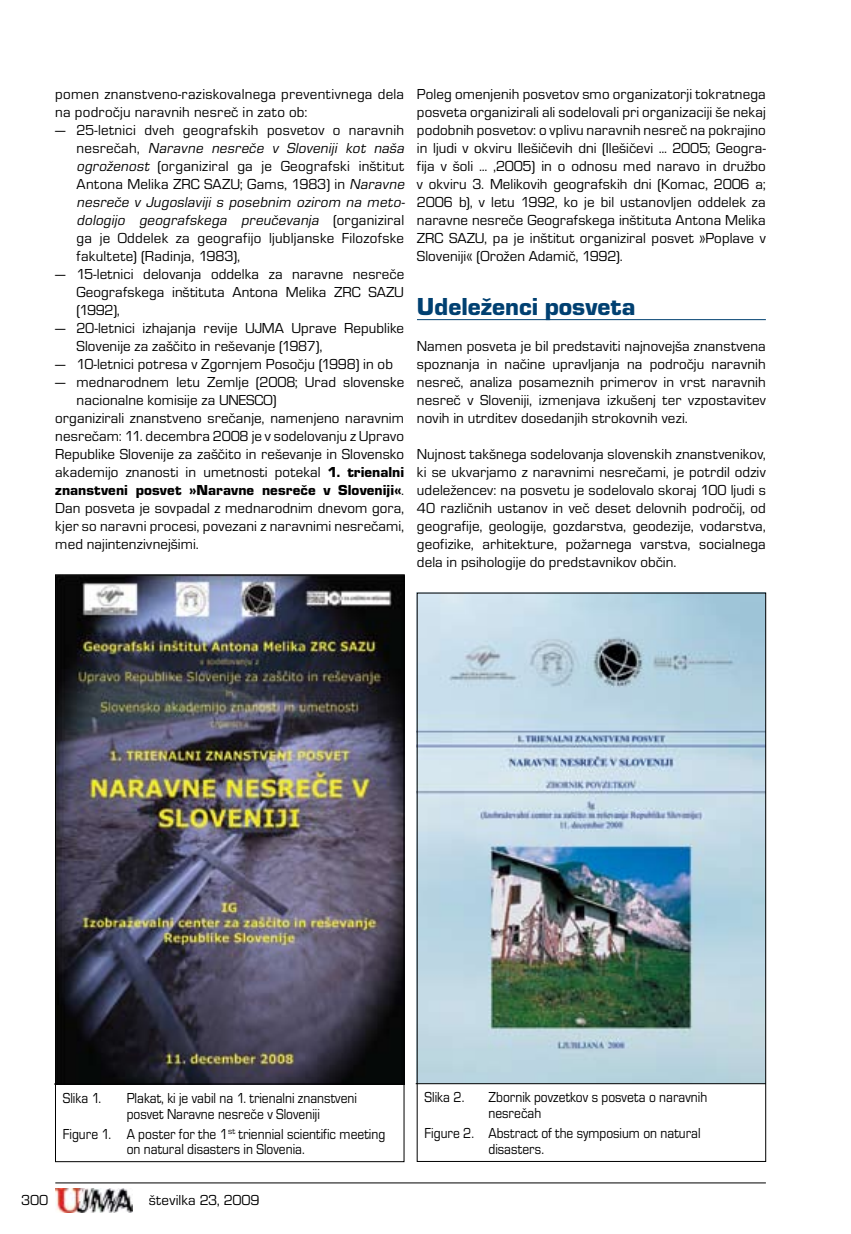
<style>
.page{position:relative;width:851px;height:1234px;background:#fff}
.page>*{position:absolute;margin:0;border:0;box-sizing:border-box;transform-origin:0 0}
.t1{font:25.5px "Eurostile TEE Blac";color:#004071}
.t2{font:15px/18px "Eurostile TEE";letter-spacing:.005em;color:#000;text-align:justify}
.t3{font:15px/15.8px "Eurostile TEE";letter-spacing:.005em;color:#000;scale:.9 1}
.t4{font:15px "Eurostile TEE Blac";letter-spacing:.005em;color:#000}
.s1{font-style:italic}
.s2{font-family:"Eurostile TEE Blac"}
.s3{font-family:"Eurostile TEE"}
</style>
<div class="page">
<hr style="left:55px;top:1182px;width:710px;height:1px;background:#000">
<img style="left:55px;top:1188px;width:77px;height:24px">
<img style="left:57px;top:576px;width:345px;height:507px">
<img style="left:419px;top:594px;width:344px;height:489px">
<hr style="left:417px;top:319px;width:348px;height:1px;background:#004071">
<hr style="left:54px;top:1083px;width:350px;height:1px;background:#000">
<hr style="left:415px;top:1083px;width:350px;height:1px;background:#000">
<p class="t2" style="left:55px;top:85px;width:350px">pomen znanstveno-raziskovalnega preventivnega dela na področju naravnih nesreč in zato ob:</p>
<p class="t2" style="left:77px;top:121px;width:332px;text-align:left;text-indent:-21px">— 25-letnici dveh geografskih posvetov o naravnih n e s r e č a h , <span class="s1">Naravne nesreče v Sloveniji kot naša ogroženost</span> (organiziral ga je Geografski inštitut Antona Melika ZRC SAZU; Gams, 1983) in <span class="s1">Naravne nesreče v Jugoslaviji s posebnim ozirom na meto&shy;dologijo geografskega preučevanja</span> (o r g a n i z i r a l ga je Oddelek za geografijo ljubljanske Filozofske fakultete) (Radinja, 1983),</p>
<p class="t2" style="left:77px;top:265px;width:329px;text-indent:-21px">— 15-letnici delovanja oddelka za naravne nesreče Geografskega inštituta Antona Melika ZRC SAZU (1992),</p>
<p class="t2" style="left:77px;top:319px;width:329px;text-indent:-21px">— 20-letnici izhajanja revije UJMA Uprave Republike<br>Slovenije za zaščito in reševanje (1987),</p>
<p class="t2" style="left:55px;top:355px;width:339px">— 10-letnici potresa v Zgornjem Posočju (1998) in ob</p>
<p class="t2" style="left:55px;top:373px;width:350px">— mednarodnem letu Zemlje (2008; Urad slovenske</p>
<p class="t2" style="left:77px;top:391px;width:201px">nacionalne komisije za UNESCO)</p>
<p class="t2" style="left:55px;top:409px;width:350px">organizirali znanstveno srečanje, namenjeno naravnim</p>
<p class="t2" style="left:55px;top:427px;width:350px">nesrečam: 11. decembra 2008 je v sodelovanju z Upravo</p>
<p class="t2" style="left:55px;top:445px;width:350px">Republike Slovenije za zaščito in reševanje in Slovensko</p>
<p class="t2" style="left:55px;top:463px;width:350px">akademijo znanosti in umetnosti potekal <span class="s2">1. trienalni</span></p>
<p class="t4" style="left:55px;top:482px;width:350px">znanstveni posvet »Naravne nesreče v Sloveniji«<span class="s3">.</span></p>
<p class="t2" style="left:55px;top:499px;width:350px">Dan posveta je sovpadal z mednarodnim dnevom gora, kjer so naravni procesi, povezani z naravnimi nesrečami, med najintenzivnejšimi.</p>
<p class="t2" style="left:417px;top:85px;width:350px">Poleg omenjenih posvetov smo organizatorji tokratnega posveta organizirali ali sodelovali pri organizaciji še nekaj podobnih posvetov: o vplivu naravnih nesreč na pokrajino in ljudi v okviru Ilešičevih dni (Ilešičevi ... 2005; Geogra&shy;fija v šoli ... ,2005) in o odnosu med naravo in družbo v okviru 3. Melikovih geografskih dni (Komac, 2006 a; 2006 b), v letu 1992, ko je bil ustanovljen oddelek za naravne nesreče Geografskega inštituta Antona Melika ZRC SAZU, pa je inštitut organiziral posvet »Poplave v Sloveniji« (Orožen Adamič, 1992).</p>
<h1 class="t1" style="left:417px;top:292px;width:220px">Udeleženci posveta</h1>
<p class="t2" style="left:417px;top:337px;width:350px">Namen posveta je bil predstaviti najnovejša znanstvena spoznanja in načine upravljanja na področju naravnih nesreč, analiza posameznih primerov in vrst naravnih nesreč v Sloveniji, izmenjava izkušenj ter vzpostavitev novih in utrditev dosedanjih strokovnih vezi.</p>
<p class="t2" style="left:417px;top:445px;width:350px">Nujnost takšnega sodelovanja slovenskih znanstvenikov, ki se ukvarjamo z naravnimi nesrečami, je potrdil odziv udeležencev: na posvetu je sodelovalo skoraj 100 ljudi s 40 različnih ustanov in več deset delovnih področij, od geografije, geologije, gozdarstva, geodezije, vodarstva, geofizike, arhitekture, požarnega varstva, socialnega dela in psihologije do predstavnikov občin.</p>
<p class="t3" style="left:63px;top:1089px;width:44px">Slika 1.</p>
<p class="t3" style="left:127px;top:1089px;width:257px">Plakat, ki je vabil na 1. trienalni znanstveni posvet Naravne nesreče v Sloveniji</p>
<p class="t3" style="left:127px;top:1125px;width:289px;text-indent:-64px">Figure 1. A poster for the 1<sup>st</sup> triennial scientific meeting on natural disasters in Slovenia.</p>
<p class="t2" style="left:21px;top:1190px;width:29px">300</p>
<p class="t2" style="left:149px;top:1190px;width:112px">številka 23, 2009</p>
<p class="t3" style="left:424px;top:1089px;width:46px">Slika 2.</p>
<p class="t3" style="left:488px;top:1089px;width:245px">Zbornik povzetkov s posveta o naravnih nesrečah</p>
<p class="t3" style="left:488px;top:1125px;width:237px;text-indent:-64px">Figure 2. Abstract of the symposium on natural disasters.</p>
</div>
